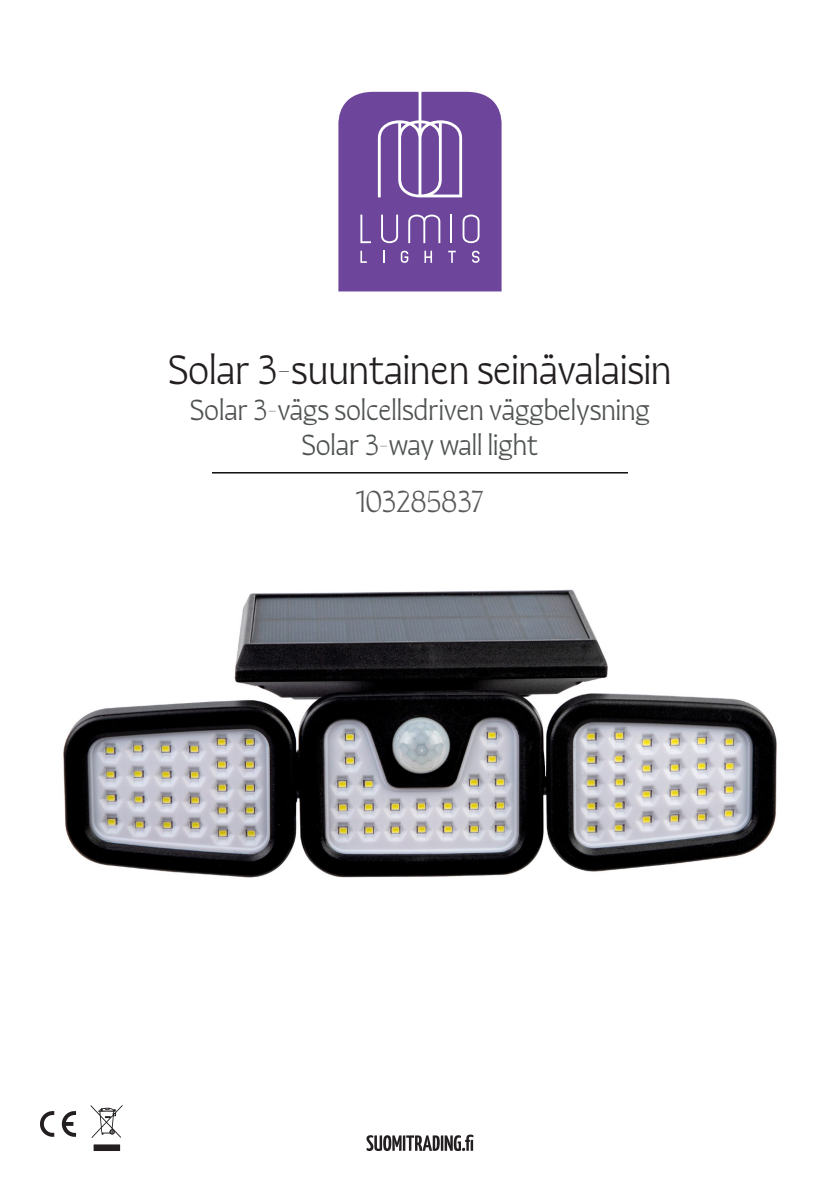
<style>
.page{position:relative;width:840px;height:1191px;background:#fff}
.page>*{position:absolute;margin:0;border:0;box-sizing:border-box;transform-origin:0 0}
.t1{font:800 43.6px "Quiverleaf CF";color:#231f20}
.t2{font:800 32.4px "Quiverleaf CF";color:#57585a}
.t3{font:800 31px "Quiverleaf CF";color:#4f5252}
</style>
<div class="page">
<svg style="left:338px;top:92px;width:163px;height:199px;background:#7a56a4"></svg>
<hr style="left:212px;top:472px;width:415px;height:1px;background:#000">
<svg style="left:40px;top:1105px;width:83px;height:46px"></svg>
<svg style="left:366px;top:1134px;width:107px;height:17px"></svg>
<img style="left:63px;top:589px;width:714px;height:289px">
<p class="t1" style="left:168px;top:339px;width:504px">Solar 3-suuntainen seinävalaisin</p>
<p class="t3" style="left:190px;top:387px;width:461px">Solar 3-vägs solcellsdriven väggbelysning</p>
<p class="t3" style="left:301px;top:422px;width:238px">Solar 3-way wall light</p>
<p class="t2" style="left:356px;top:479px;width:129px">103285837</p>
</div>
